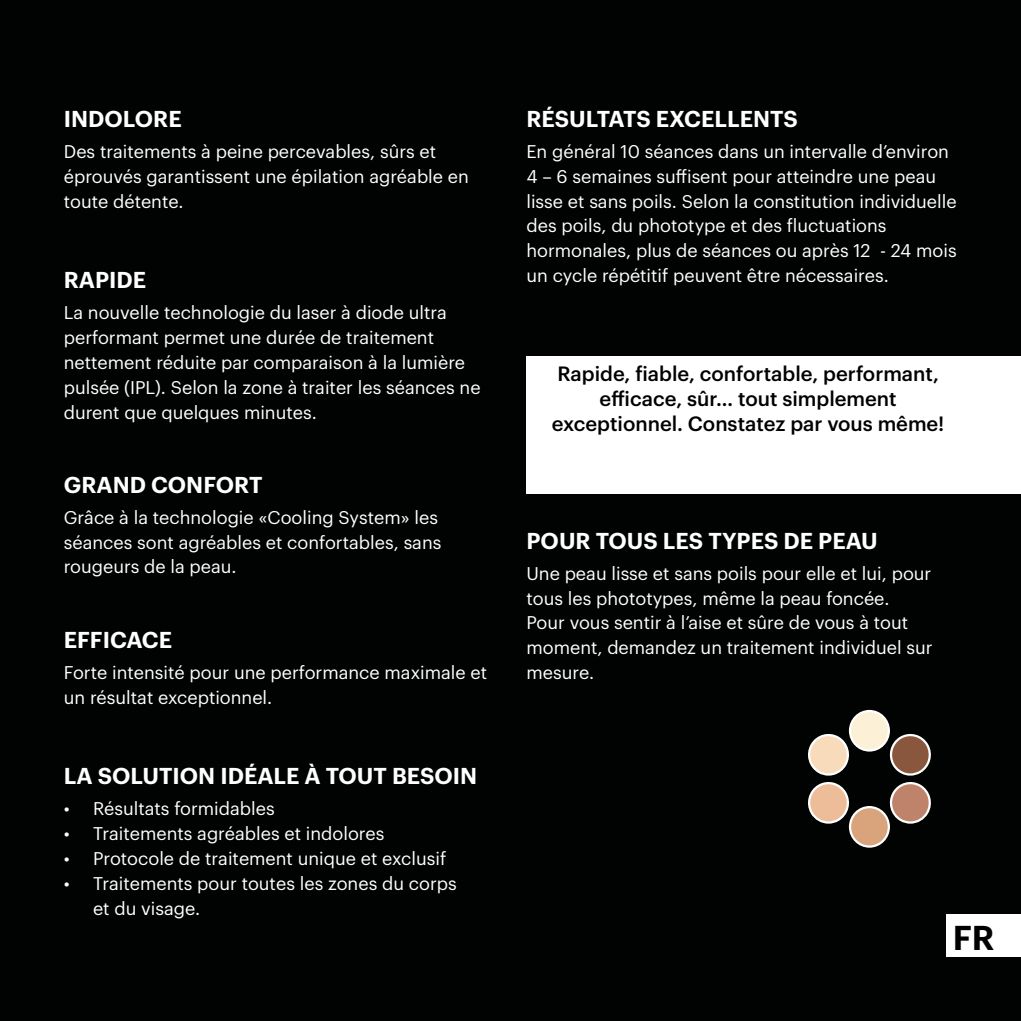
<style>
.page{position:relative;width:1021px;height:1021px;background:#fff}
.page>*{position:absolute;margin:0;border:0;box-sizing:border-box;transform-origin:0 0}
.t1{font:600 33.75px "Graphik";color:#000}
.t2{font:600 22.5px "Graphik";color:#fff}
.t3{font:500 20.25px/24.8px "Graphik";color:#000;text-align:center}
.t4{font:18px/24.8px "Graphik";color:#fff}
</style>
<div class="page">
<div style="left:0;top:0;width:1020px;height:1020px;background:#010202"></div>
<div style="left:526px;top:356px;width:494px;height:137px;background:#fff"></div>
<div style="left:850px;top:711px;width:38px;height:39px;background:#fcf0d7;border-radius:50%"></div>
<div style="left:848px;top:710px;width:42px;height:41px;border:2px solid #fff;border-radius:50%"></div>
<svg style="left:808px;top:732px;width:45px;height:92px"></svg>
<div style="left:850px;top:807px;width:38px;height:39px;background:#d9a47b;border-radius:50%"></div>
<div style="left:848px;top:806px;width:42px;height:41px;border:2px solid #fff;border-radius:50%"></div>
<svg style="left:885px;top:732px;width:46px;height:92px"></svg>
<div style="left:946px;top:914px;width:74px;height:43px;background:#fff"></div>
<p class="t2" style="left:64px;top:102px;width:119px">INDOLORE</p>
<p class="t4" style="left:64px;top:138px;width:406px">Des traitements à peine percevables, sûrs et éprouvés garantissent une épilation agréable en toute détente.</p>
<p class="t2" style="left:64px;top:263px;width:84px">RAPIDE</p>
<p class="t4" style="left:64px;top:299px;width:418px">La nouvelle technologie du laser à diode ultra performant permet une durée de traitement nettement réduite par comparaison à la lumière pulsée (IPL). Selon la zone à traiter les séances ne durent que quelques minutes.</p>
<p class="t2" style="left:64px;top:467px;width:200px">GRAND CONFORT</p>
<p class="t4" style="left:64px;top:503px;width:379px">Grâce à la technologie «Cooling System» les séances sont agréables et confortables, sans rougeurs de la peau.</p>
<p class="t2" style="left:64px;top:622px;width:110px">EFFICACE</p>
<p class="t4" style="left:64px;top:658px;width:425px">Forte intensité pour une performance maximale et un résultat exceptionnel.</p>
<p class="t2" style="left:64px;top:759px;width:415px">LA SOLUTION IDÉALE À TOUT BESOIN</p>
<p class="t4" style="left:64px;top:795px;width:212px">• Résultats formidables</p>
<p class="t4" style="left:64px;top:819px;width:322px">• Traitements agréables et indolores</p>
<p class="t4" style="left:64px;top:844px;width:384px">• Protocole de traitement unique et exclusif</p>
<p class="t4" style="left:93px;top:869px;width:365px;text-indent:-29px">• Traitements pour toutes les zones du corps et du visage.</p>
<p class="t2" style="left:526px;top:102px;width:273px">RÉSULTATS EXCELLENTS</p>
<p class="t4" style="left:526px;top:138px;width:431px">En général 10 séances dans un intervalle d’environ 4 – 6 semaines suffisent pour atteindre une peau lisse et sans poils. Selon la constitution individuelle des poils, du phototype et des fluctuations hormonales, plus de séances ou après 12 - 24 mois un cycle répétitif peuvent être nécessaires.</p>
<p class="t3" style="left:552px;top:359px;width:394px">Rapide, fiable, confortable, performant, efficace, sûr… tout simplement exceptionnel. Constatez par vous même!</p>
<p class="t2" style="left:526px;top:523px;width:353px">POUR TOUS LES TYPES DE PEAU</p>
<p class="t4" style="left:526px;top:559px;width:407px">Une peau lisse et sans poils pour elle et lui, pour tous les phototypes, même la peau foncée.<br>Pour vous sentir à l’aise et sûre de vous à tout moment, demandez un traitement individuel sur mesure.</p>
<h1 class="t1" style="left:952px;top:911px;width:43px">FR</h1>
</div>
